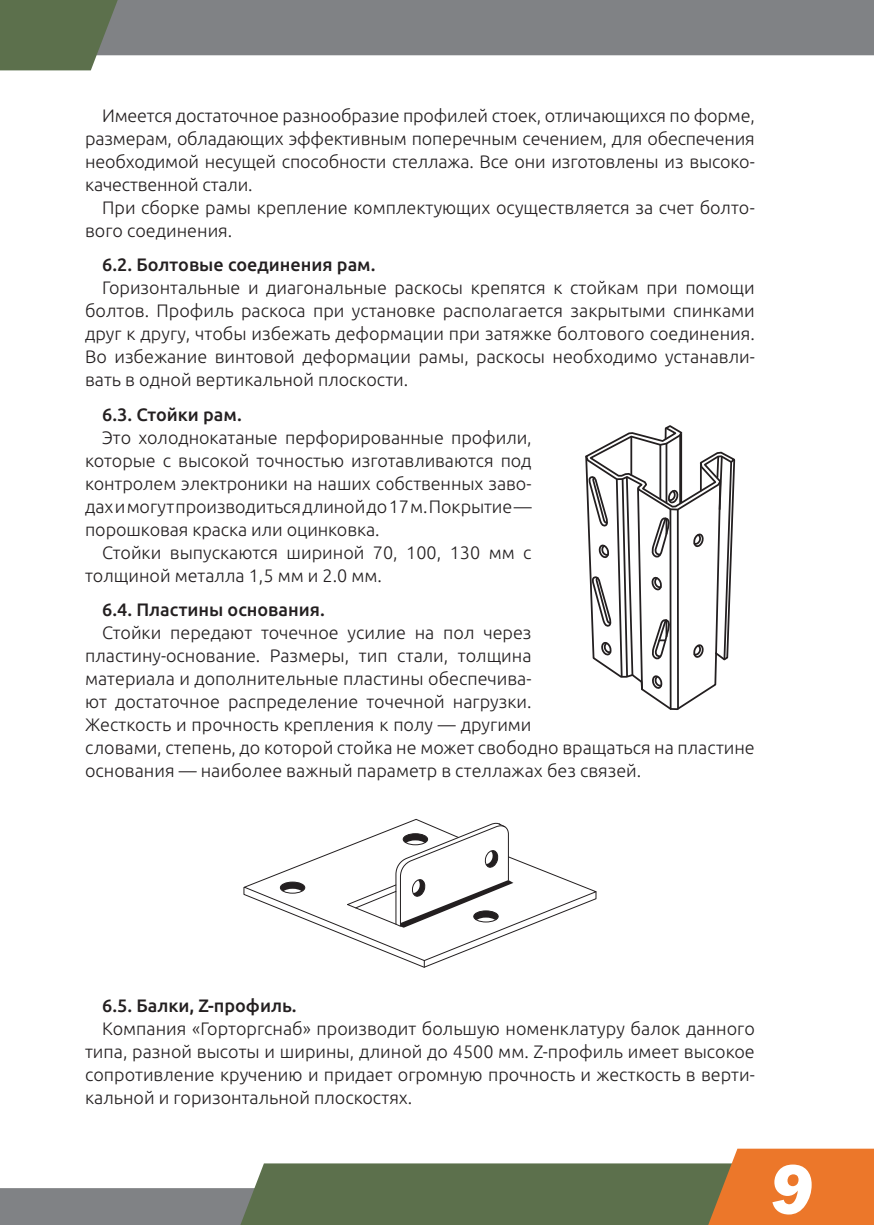
<style>
.page{position:relative;width:874px;height:1225px;background:#fff}
.page>*{position:absolute;margin:0;border:0;box-sizing:border-box;transform-origin:0 0}
.t1{font:italic 800 72px "Franklin Gothic";color:#fff}
.t2{font:300 18px/23px "Ubuntu";color:#231f20;text-align:justify}
.t3{font:500 18px "Ubuntu";color:#231f20}
</style>
<div class="page">
<div style="left:126px;top:0;width:747px;height:55px;background:#808285"></div>
<svg style="left:0;top:1148px;width:873px;height:76px"></svg>
<svg style="left:0;top:0;width:126px;height:70px"></svg>
<svg style="left:243px;top:822px;width:353px;height:146px"></svg>
<svg style="left:585px;top:425px;width:151px;height:285px"></svg>
<p class="t2" style="left:85px;top:105px;width:670px;text-indent:17px">Имеется достаточное разнообразие профилей стоек, отличающихся по форме, размерам, обладающих эффективным поперечным сечением, для обеспечения необходимой несущей способности стеллажа. Все они изготовлены из высоко&shy;качественной стали.</p>
<p class="t2" style="left:85px;top:197px;width:670px;text-indent:17px">При сборке рамы крепление комплектующих осуществляется за счет болто&shy;вого соединения.</p>
<p class="t3" style="left:102px;top:257px;width:275px">6.2. Болтовые соединения рам.</p>
<p class="t2" style="left:85px;top:277px;width:670px;text-indent:17px">Горизонтальные и диагональные раскосы крепятся к стойкам при помощи болтов. Профиль раскоса при установке располагается закрытыми спинками друг к другу, чтобы избежать деформации при затяжке болтового соединения.<br>Во избежание винтовой деформации рамы, раскосы необходимо устанавли&shy;вать в одной вертикальной плоскости.</p>
<p class="t3" style="left:102px;top:406px;width:141px">6.3. Стойки рам.</p>
<p class="t2" style="left:85px;top:427px;width:448px;text-indent:17px">Это холоднокатаные перфорированные профили, которые с высокой точностью изготавливаются под контролем электроники на наших собственных заво&shy;дах и могут производиться длиной до 17 м. Покрытие — порошковая краска или оцинковка.</p>
<p class="t2" style="left:85px;top:542px;width:447px;text-indent:17px">Стойки выпускаются шириной 70, 100, 130 мм с толщиной металла 1,5 мм и 2.0 мм.</p>
<p class="t3" style="left:102px;top:602px;width:224px">6.4. Пластины основания.</p>
<p class="t2" style="left:85px;top:622px;width:670px;text-align:left;text-indent:17px">Стойки передают точечное усилие на пол через<br>пластину-основание. Размеры, тип стали, толщина<br>материала и дополнительные пластины обеспечива-<br>ют достаточное распределение точечной нагрузки.<br>Жесткость и прочность крепления к полу — другими<br>словами, степень, до которой стойка не может свободно вращаться на пластине основания — наиболее важный параметр в стеллажах без связей.</p>
<p class="t3" style="left:102px;top:997px;width:196px">6.5. Балки, Z-профиль.</p>
<p class="t2" style="left:85px;top:1017px;width:670px;text-indent:17px">Компания «Горторгснаб» производит большую номенклатуру балок данного типа, разной высоты и ширины, длиной до 4500 мм. Z-профиль имеет высокое сопротивление кручению и придает огромную прочность и жесткость в верти&shy;кальной и горизонтальной плоскостях.</p>
<h1 class="t1" style="left:770px;top:1165px;width:44px">9</h1>
</div>
